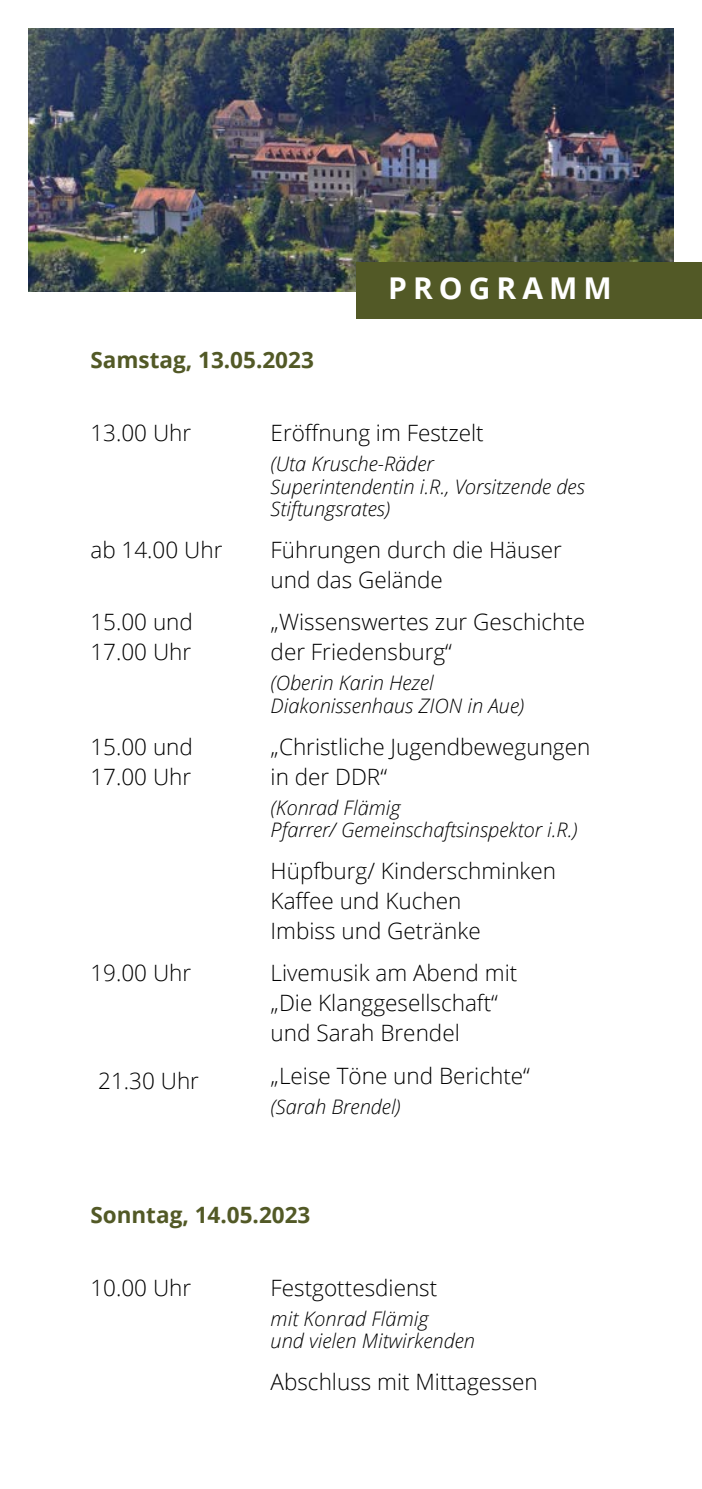
<style>
.page{position:relative;width:702px;height:1489px;background:#fff}
.page>*{position:absolute;margin:0;border:0;box-sizing:border-box;transform-origin:0 0}
.t1{font:700 30px "Open Sans";letter-spacing:.2em;color:#fff}
.t2{font:300 22.5px/30px "Open Sans";color:#000}
.t3{font:700 22.5px "Open Sans";color:#525926}
.t4{font:italic 300 20px/22.5px "Open Sans";color:#000}
</style>
<div class="page">
<img style="left:28px;top:28px;width:645px;height:264px">
<div style="left:356px;top:262px;width:346px;height:57px;background:#525926"></div>
<p class="t3" style="left:90px;top:344px;width:225px">Samstag, 13.05.2023</p>
<h1 class="t1" style="left:388px;top:267px;width:225px">PROGRAMM</h1>
<p class="t2" style="left:90px;top:417px;width:102px">13.00 Uhr</p>
<p class="t2" style="left:270px;top:417px;width:215px">Eröffnung im Festzelt</p>
<p class="t4" style="left:270px;top:452px;width:315px">(Uta Krusche-Räder<br>Superintendentin i.R., Vorsitzende des<br>Stiftungsrates)</p>
<p class="t2" style="left:90px;top:534px;width:133px">ab 14.00 Uhr</p>
<p class="t2" style="left:270px;top:534px;width:293px">Führungen durch die Häuser und das Gelände</p>
<p class="t2" style="left:90px;top:606px;width:104px">15.00 und<br>17.00 Uhr</p>
<p class="t2" style="left:270px;top:606px;width:316px">„Wissenswertes zur Geschichte der Friedensburg“</p>
<p class="t4" style="left:270px;top:671px;width:255px">(Oberin Karin Hezel<br>Diakonissenhaus ZION in Aue)</p>
<p class="t2" style="left:90px;top:731px;width:104px">15.00 und<br>17.00 Uhr</p>
<p class="t2" style="left:270px;top:731px;width:321px">„Christliche Jugendbewegungen in der DDR“</p>
<p class="t4" style="left:270px;top:795px;width:308px">(Konrad Flämig<br>Pfarrer/ Gemeinschaftsinspektor i.R.)</p>
<p class="t2" style="left:270px;top:855px;width:287px">Hüpfburg/ Kinderschminken<br>Kaffee und Kuchen<br>Imbiss und Getränke</p>
<p class="t2" style="left:90px;top:957px;width:102px">19.00 Uhr</p>
<p class="t2" style="left:270px;top:957px;width:248px">Livemusik am Abend mit „Die Klanggesellschaft“ und Sarah Brendel</p>
<p class="t2" style="left:98px;top:1065px;width:102px">21.30 Uhr</p>
<p class="t2" style="left:270px;top:1059px;width:261px">„Leise Töne und Berichte“</p>
<p class="t4" style="left:270px;top:1094px;width:132px">(Sarah Brendel)</p>
<p class="t3" style="left:90px;top:1198px;width:221px">Sonntag, 14.05.2023</p>
<p class="t2" style="left:90px;top:1271px;width:102px">10.00 Uhr</p>
<p class="t2" style="left:270px;top:1271px;width:168px">Festgottesdienst</p>
<p class="t4" style="left:270px;top:1306px;width:206px">mit Konrad Flämig<br>und vielen Mitwirkenden</p>
<p class="t2" style="left:270px;top:1366px;width:269px">Abschluss mit Mittagessen</p>
</div>
